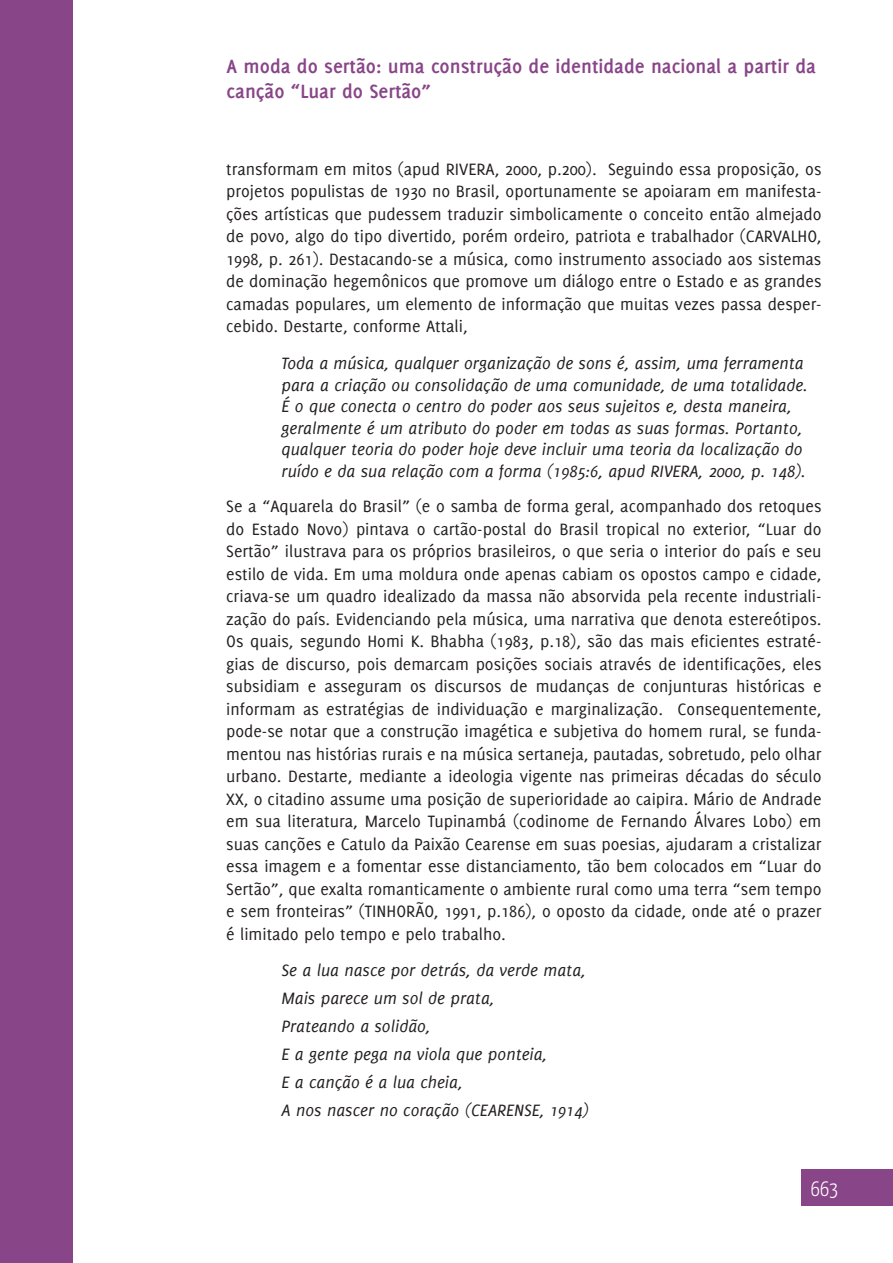
<style>
.page{position:relative;width:893px;height:1263px;background:#fff}
.page>*{position:absolute;margin:0;border:0;box-sizing:border-box;transform-origin:0 0}
.t1{font:700 21px/25.2px "Delicious";color:#884588}
.t2{font:300 21px "Yanone Kaffeesatz";color:#fff}
.t3{font:18px/22.5px "Delicious";color:#231f20;text-align:justify}
.t4{font:italic 18px/21.6px "Delicious";color:#231f20}
</style>
<div class="page">
<div style="left:0;top:0;width:72px;height:1263px;background:#884588"></div>
<div style="left:802px;top:1170px;width:91px;height:36px;background:#884588"></div>
<p class="t1" style="left:227px;top:53px;width:591px">A moda do sertão: uma construção de identidade nacional a partir da canção “Luar do Sertão”</p>
<p class="t3" style="left:226px;top:158px;width:597px">transformam em mitos (apud RIVERA, 2000, p.200). Seguindo essa proposição, os projetos populistas de 1930 no Brasil, oportunamente se apoiaram em manifesta&shy;ções artísticas que pudessem traduzir simbolicamente o conceito então almejado de povo, algo do tipo divertido, porém ordeiro, patriota e trabalhador (CARVALHO, 1998, p. 261). Destacando-se a música, como instrumento associado aos sistemas de dominação hegemônicos que promove um diálogo entre o Estado e as grandes camadas populares, um elemento de informação que muitas vezes passa desper&shy;cebido. Destarte, conforme Attali,</p>
<p class="t4" style="left:281px;top:352px;width:528px">Toda a música, qualquer organização de sons é, assim, uma ferramenta para a criação ou consolidação de uma comunidade, de uma totalidade.<br>É o que conecta o centro do poder aos seus sujeitos e, desta maneira, geralmente é um atributo do poder em todas as suas formas. Portanto, qualquer teoria do poder hoje deve incluir uma teoria da localização do ruído e da sua relação com a forma (1985:6, apud RIVERA, 2000, p. 148).</p>
<p class="t3" style="left:226px;top:495px;width:597px">Se a “Aquarela do Brasil” (e o samba de forma geral, acompanhado dos retoques do Estado Novo) pintava o cartão-postal do Brasil tropical no exterior, “Luar do Sertão” ilustrava para os próprios brasileiros, o que seria o interior do país e seu estilo de vida. Em uma moldura onde apenas cabiam os opostos campo e cidade, criava-se um quadro idealizado da massa não absorvida pela recente industriali&shy;zação do país. Evidenciando pela música, uma narrativa que denota estereótipos.<br>Os quais, segundo Homi K. Bhabha (1983, p.18), são das mais eficientes estraté&shy;gias de discurso, pois demarcam posições sociais através de identificações, eles subsidiam e asseguram os discursos de mudanças de conjunturas históricas e informam as estratégias de individuação e marginalização. Consequentemente, pode-se notar que a construção imagética e subjetiva do homem rural, se funda&shy;mentou nas histórias rurais e na música sertaneja, pautadas, sobretudo, pelo olhar urbano. Destarte, mediante a ideologia vigente nas primeiras décadas do século XX, o citadino assume uma posição de superioridade ao caipira. Mário de Andrade em sua literatura, Marcelo Tupinambá (codinome de Fernando Álvares Lobo) em suas canções e Catulo da Paixão Cearense em suas poesias, ajudaram a cristalizar essa imagem e a fomentar esse distanciamento, tão bem colocados em “Luar do Sertão”, que exalta romanticamente o ambiente rural como uma terra “sem tempo e sem fronteiras” (TINHORÃO, 1991, p.186), o oposto da cidade, onde até o prazer é limitado pelo tempo e pelo trabalho.</p>
<p class="t4" style="left:281px;top:956px;width:309px;line-height:27.9px">Se a lua nasce por detrás, da verde mata,<br>Mais parece um sol de prata,<br>Prateando a solidão,<br>E a gente pega na viola que ponteia,<br>E a canção é a lua cheia,<br>A nos nascer no coração (CEARENSE, 1914)</p>
<p class="t2" style="left:811px;top:1176px;width:29px">663</p>
</div>
